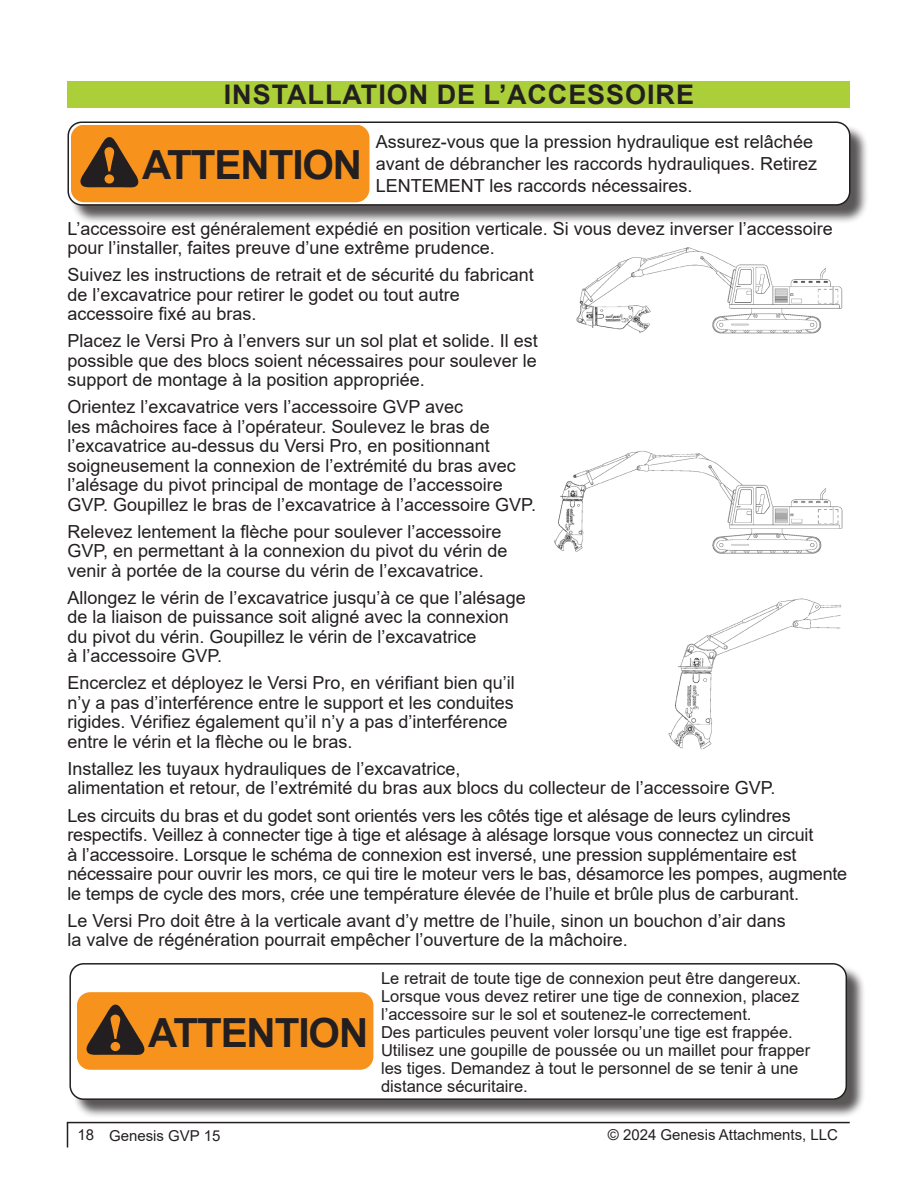
<style>
.page{position:relative;width:918px;height:1188px;background:#fff}
.page>*{position:absolute;margin:0;border:0;box-sizing:border-box;transform-origin:0 0}
.t1{font:700 40.2px "Arial";letter-spacing:-.025em;color:#231f20}
.Dupe_Section_Headings{font:700 27px "Arial";letter-spacing:.035em;color:#231f20}
.General_Paragraph_Style{font:18px/19.5px "Arial";color:#231f20}
.General_Paragraph_Style-2{font:16.5px/18px "Arial";color:#231f20;text-align:justify}
.t2{font:15px "Arial";color:#231f20}
.s1{font-family:"Georgia";font-size:50.55px;color:#f7931d}
</style>
<div class="page">
<svg style="left:67px;top:1123px;width:1px;height:25px"></svg>
<hr style="left:67px;top:1122px;width:783px;height:1px;background:#231f20">
<img style="left:554px;top:247px;width:289px;height:503px">
<div style="left:70px;top:124px;width:799px;height:100px;background:#231f20;opacity:.75"></div>
<div style="left:68px;top:122px;width:782px;height:83px;background:#fff;border-radius:14px"></div>
<div style="left:68px;top:122px;width:782px;height:84px;border:2px solid #231f20;border-radius:14px"></div>
<svg style="left:71px;top:125px;width:298px;height:77px;background:#e68a1e"></svg>
<div style="left:68px;top:81px;width:782px;height:27px;background:#abcf38"></div>
<div style="left:72px;top:965px;width:794px;height:154px;background:#231f20;opacity:.75"></div>
<div style="left:70px;top:964px;width:776px;height:135px;background:#fff;border-radius:14px"></div>
<div style="left:69px;top:963px;width:778px;height:137px;border:2px solid #231f20;border-radius:14px"></div>
<svg style="left:77px;top:992px;width:296px;height:78px;background:#e68b1f"></svg>
<p class="Dupe_Section_Headings" style="left:224px;top:76px;width:472px">INSTALLATION DE L’ACCESSOIRE</p>
<p class="t1" style="left:100px;top:137px;width:264px"><span class="s1">!</span> ATTENTION</p>
<p class="General_Paragraph_Style" style="left:376px;top:131px;width:443px;line-height:21.6px">Assurez-vous que la pression hydraulique est relâchée avant de débrancher les raccords hydrauliques. Retirez<br>LENTEMENT les raccords nécessaires.</p>
<p class="General_Paragraph_Style" style="left:68px;top:218px;width:767px">L’accessoire est généralement expédié en position verticale. Si vous devez inverser l’accessoire pour l’installer, faites preuve d’une extrême prudence.</p>
<p class="General_Paragraph_Style" style="left:68px;top:265px;width:468px">Suivez les instructions de retrait et de sécurité du fabricant de l’excavatrice pour retirer le godet ou tout autre accessoire fixé au bras.</p>
<p class="General_Paragraph_Style" style="left:68px;top:331px;width:472px;text-align:justify">Placez le Versi Pro à l’envers sur un sol plat et solide. Il est possible que des blocs soient nécessaires pour soulever le support de montage à la position appropriée.</p>
<p class="General_Paragraph_Style" style="left:68px;top:397px;width:470px">Orientez l’excavatrice vers l’accessoire GVP avec<br>les mâchoires face à l’opérateur. Soulevez le bras de l’excavatrice au-dessus du Versi Pro, en positionnant soigneusement la connexion de l’extrémité du bras avec l’alésage du pivot principal de montage de l’accessoire GVP. Goupillez le bras de l’excavatrice à l’accessoire GVP.</p>
<p class="General_Paragraph_Style" style="left:68px;top:522px;width:441px">Relevez lentement la flèche pour soulever l’accessoire<br>GVP, en permettant à la connexion du pivot du vérin de venir à portée de la course du vérin de l’excavatrice.</p>
<p class="General_Paragraph_Style" style="left:68px;top:588px;width:460px">Allongez le vérin de l’excavatrice jusqu’à ce que l’alésage de la liaison de puissance soit aligné avec la connexion du pivot du vérin. Goupillez le vérin de l’excavatrice<br>à l’accessoire GVP.</p>
<p class="General_Paragraph_Style" style="left:68px;top:673px;width:449px">Encerclez et déployez le Versi Pro, en vérifiant bien qu’il n’y a pas d’interférence entre le support et les conduites rigides. Vérifiez également qu’il n’y a pas d’interférence entre le vérin et la flèche ou le bras.</p>
<p class="General_Paragraph_Style" style="left:68px;top:759px;width:710px">Installez les tuyaux hydrauliques de l’excavatrice,<br>alimentation et retour, de l’extrémité du bras aux blocs du collecteur de l’accessoire GVP.</p>
<p class="General_Paragraph_Style" style="left:68px;top:805px;width:781px">Les circuits du bras et du godet sont orientés vers les côtés tige et alésage de leurs cylindres respectifs. Veillez à connecter tige à tige et alésage à alésage lorsque vous connectez un circuit<br>à l’accessoire. Lorsque le schéma de connexion est inversé, une pression supplémentaire est nécessaire pour ouvrir les mors, ce qui tire le moteur vers le bas, désamorce les pompes, augmente le temps de cycle des mors, crée une température élevée de l’huile et brûle plus de carburant.</p>
<p class="General_Paragraph_Style" style="left:68px;top:910px;width:720px">Le Versi Pro doit être à la verticale avant d’y mettre de l’huile, sinon un bouchon d’air dans la valve de régénération pourrait empêcher l’ouverture de la mâchoire.</p>
<p class="t1" style="left:106px;top:1005px;width:264px"><span class="s1">!</span> ATTENTION</p>
<p class="General_Paragraph_Style-2" style="left:381px;top:969px;width:422px">Le retrait de toute tige de connexion peut être dangereux.<br>Lorsque vous devez retirer une tige de connexion, placez l’accessoire sur le sol et soutenez-le correctement.</p>
<p class="General_Paragraph_Style-2" style="left:381px;top:1023px;width:431px;text-align:left">Des particules peuvent voler lorsqu’une tige est frappée.<br>Utilisez une goupille de poussée ou un maillet pour frapper les tiges. Demandez à tout le personnel de se tenir à une distance sécuritaire.</p>
<p class="t2" style="left:77px;top:1125px;width:145px">18 Genesis GVP 15</p>
<p class="t2" style="left:608px;top:1125px;width:232px">© 2024 Genesis Attachments, LLC</p>
</div>
